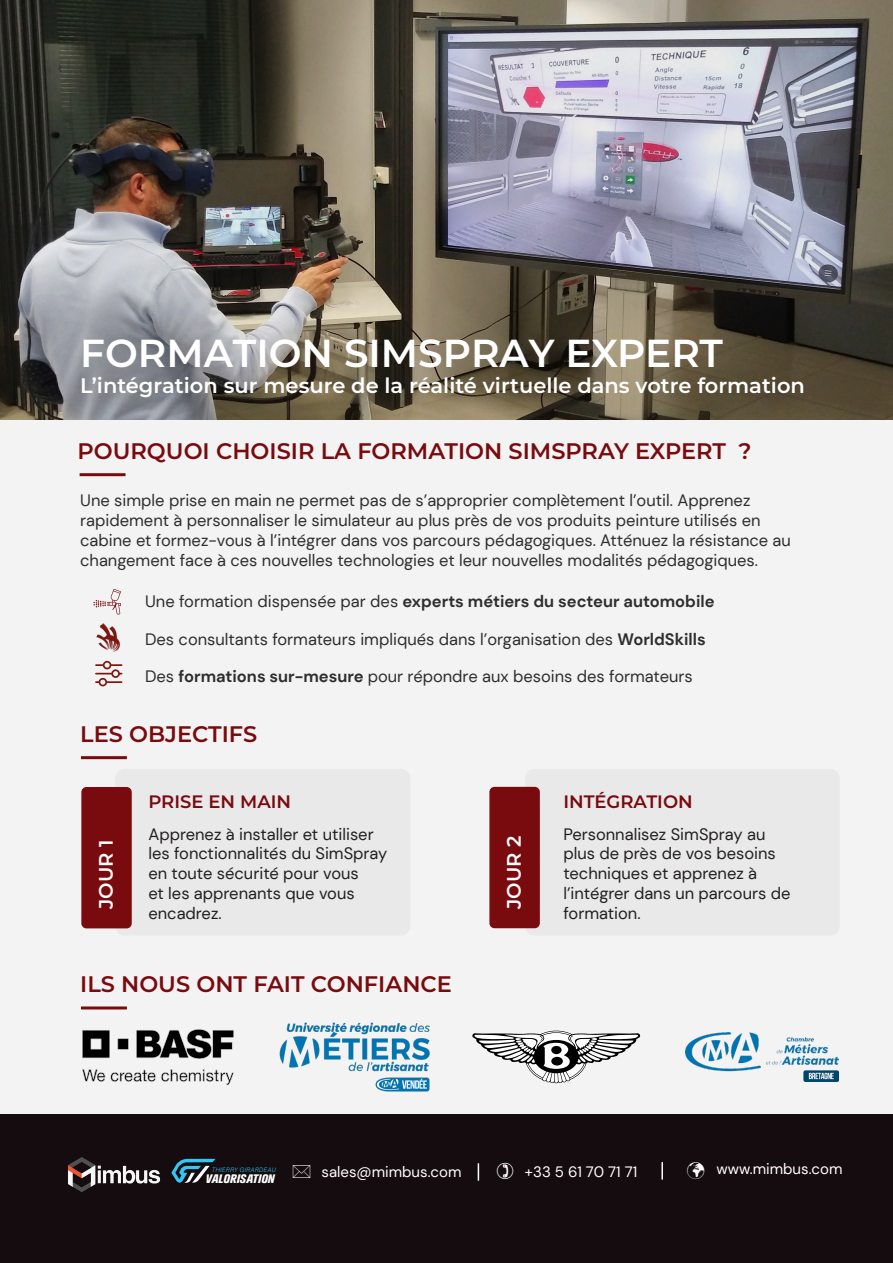
<style>
.page{position:relative;width:893px;height:1263px;background:#f3f3f3}
.page>*{position:absolute;margin:0;border:0;box-sizing:border-box;transform-origin:0 0}
.t1{font:600 39px "Montserrat";color:#fff}
.t2{font:600 22.5px "Montserrat";color:#790b0f}
.t3{font:600 21px "Montserrat";color:#fff}
.t4{font:600 19.5px "Montserrat";color:#fff}
.t5{font:600 18px "Montserrat";color:#790b0f}
.t6{font:16.5px/19.8px "DM Sans";color:#2e2e30}
.t7{font:16.5px/19.8px "DM Sans";color:#231f20}
.t8{font:700 16.5px "DM Sans";color:#2e2e30}
.t9{font:15px "DM Sans";color:#fff}
.t10{font:italic 800 condensed 12.15px "Akzidenz Grotesk BQ";color:#fff}
.t11{font:italic 300 6.3px "Akzidenz Grotesk BQ";letter-spacing:.035em;color:#33c5f3}
.s1{font-weight:400}
.s2{font-weight:700}
</style>
<div class="page">
<img style="left:0;top:0;width:893px;height:420px">
<div style="left:0;top:1114px;width:893px;height:149px;background:#140c0e"></div>
<svg style="left:661px;top:1162px;width:2px;height:17px"></svg>
<svg style="left:478px;top:1163px;width:1px;height:18px"></svg>
<img style="left:68px;top:1157px;width:93px;height:35px">
<hr style="left:81px;top:756px;width:46px;height:3px;background:#790b0f">
<hr style="left:81px;top:1006px;width:46px;height:3px;background:#790b0f">
<img style="left:82px;top:1029px;width:152px;height:56px">
<img style="left:279px;top:1022px;width:151px;height:70px">
<img style="left:686px;top:1032px;width:153px;height:49px">
<div style="left:116px;top:769px;width:294px;height:166px;background:#e9e9e9;border-radius:9px"></div>
<div style="left:115px;top:769px;width:295px;height:167px;border:2px solid #2e2e30;border-radius:9px"></div>
<div style="left:82px;top:788px;width:49px;height:140px;background:#790b0f;border-radius:4px"></div>
<div style="left:81px;top:787px;width:51px;height:141px;border:2px solid #790b0f;border-radius:4px"></div>
<div style="left:526px;top:769px;width:313px;height:166px;background:#e9e9e9;border-radius:9px"></div>
<div style="left:525px;top:769px;width:315px;height:167px;border:2px solid #2e2e30;border-radius:9px"></div>
<div style="left:490px;top:787px;width:49px;height:140px;background:#790b0f;border-radius:4px"></div>
<div style="left:489px;top:787px;width:51px;height:141px;border:2px solid #790b0f;border-radius:4px"></div>
<hr style="left:80px;top:473px;width:46px;height:3px;background:#790b0f">
<svg style="left:93px;top:589px;width:28px;height:25px"></svg>
<img style="left:96px;top:624px;width:24px;height:27px">
<svg style="left:95px;top:660px;width:27px;height:27px"></svg>
<svg style="left:472px;top:1031px;width:168px;height:52px"></svg>
<svg style="left:171px;top:1159px;width:45px;height:24px"></svg>
<p class="t1" style="left:80px;top:326px;width:644px">FORMATION SIMSPRAY EXPERT</p>
<p class="t3" style="left:80px;top:371px;width:726px">L’intégration sur mesure de la réalité virtuelle dans votre formation</p>
<p class="t2" style="left:77px;top:435px;width:675px">POURQUOI CHOISIR LA FORMATION SIMSPRAY EXPERT ?</p>
<p class="t6" style="left:80px;top:490px;width:712px">Une simple prise en main ne permet pas de s’approprier complètement l’outil. Apprenez rapidement à personnaliser le simulateur au plus près de vos produits peinture utilisés en cabine et formez-vous à l’intégrer dans vos parcours pédagogiques. Atténuez la résistance au changement face à ces nouvelles technologies et leur nouvelles modalités pédagogiques.</p>
<p class="t8" style="left:145px;top:591px;width:571px"><span class="s1">Une formation dispensée par des</span> experts métiers du secteur automobile</p>
<p class="t6" style="left:145px;top:629px;width:562px">Des consultants formateurs impliqués dans l’organisation des <span class="s2">WorldSkills</span></p>
<p class="t6" style="left:145px;top:667px;width:549px">Des <span class="s2">formations sur-mesure</span> pour répondre aux besoins des formateurs</p>
<p class="t2" style="left:80px;top:718px;width:179px">LES OBJECTIFS</p>
<p class="t4" style="left:92px;top:909px;width:71px;rotate:-90deg">JOUR 1</p>
<p class="t5" style="left:148px;top:789px;width:144px">PRISE EN MAIN</p>
<p class="t7" style="left:148px;top:824px;width:241px">Apprenez à installer et utiliser les fonctionnalités du SimSpray en toute sécurité pour vous<br>et les apprenants que vous encadrez.</p>
<p class="t2" style="left:80px;top:968px;width:373px">ILS NOUS ONT FAIT CONFIANCE</p>
<p class="t4" style="left:500px;top:909px;width:75px;rotate:-90deg">JOUR 2</p>
<p class="t5" style="left:563px;top:789px;width:131px">INTÉGRATION</p>
<p class="t7" style="left:563px;top:824px;width:229px">Personnalisez SimSpray au plus de près de vos besoins techniques et apprenez à l’intégrer dans un parcours de formation.</p>
<p class="t11" style="left:212px;top:1166px;width:65px">THIERRY GIRARDEAU</p>
<p class="t10" style="left:206px;top:1172px;width:70px">VALORISATION</p>
<p class="t9" style="left:322px;top:1162px;width:141px">sales@mimbus.com</p>
<p class="t9" style="left:524px;top:1162px;width:114px">+33 5 61 70 71 71</p>
<p class="t9" style="left:716px;top:1160px;width:128px">www.mimbus.com</p>
</div>
